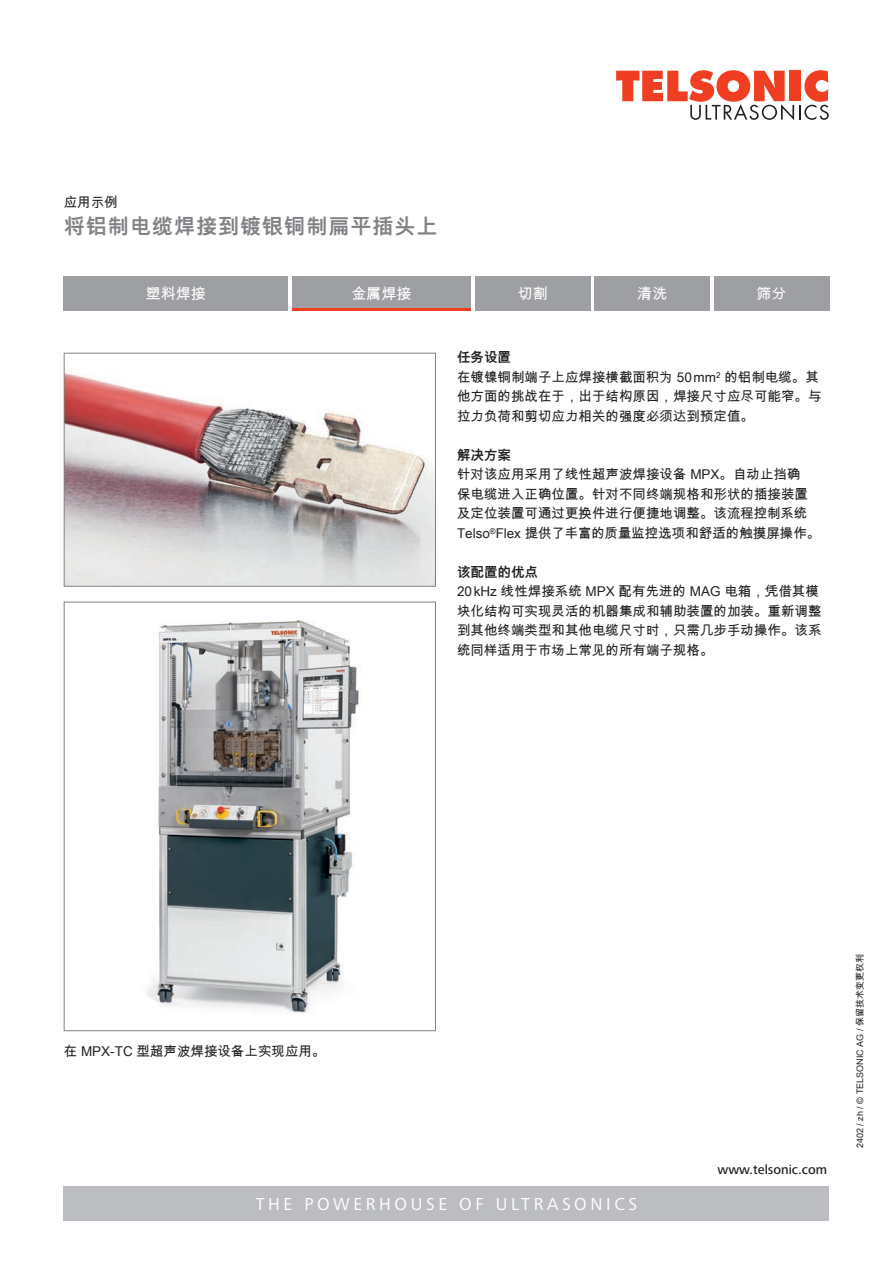
<style>
.page{position:relative;width:893px;height:1263px;background:#fff}
.page>*{position:absolute;margin:0;border:0;box-sizing:border-box;transform-origin:0 0}
.Haupttitel_grau{font:700 21px "Arial Unicode MS";letter-spacing:.05em;color:#808285}
.t1{font:18px "Frutiger Next LTW1 G";letter-spacing:.2em;color:#fff}
.Portfoliotitel{font:15px "Arial Unicode MS";color:#fff}
.Lauftext_9_13pt{font:13.5px/19.5px "Arial Unicode MS";color:#231f20}
.t2{font:500 13.5px "Frutiger Next LTW1 G";color:#231f20}
.Lauftext_9_13pt__medium{font:700 13.5px "Arial Unicode MS";color:#231f20}
.Subtitel_schwarz{font:13.5px "Arial Unicode MS";color:#231f20}
.Version_6_7pt{font:9px "Arial Unicode MS";color:#231f20}
</style>
<div class="page">
<div style="left:64px;top:276px;width:224px;height:34px;background:#9d9fa2"></div>
<div style="left:292px;top:276px;width:179px;height:34px;background:#9d9fa2"></div>
<div style="left:475px;top:276px;width:115px;height:34px;background:#9d9fa2"></div>
<div style="left:595px;top:276px;width:115px;height:34px;background:#9d9fa2"></div>
<div style="left:714px;top:276px;width:115px;height:34px;background:#9d9fa2"></div>
<hr style="left:292px;top:308px;width:179px;height:2px;background:#ef3e22">
<svg style="left:616px;top:70px;width:213px;height:50px"></svg>
<div style="left:64px;top:1186px;width:765px;height:34px;background:#bcbdc0"></div>
<svg style="left:63px;top:352px;width:373px;height:235px"></svg>
<svg style="left:63px;top:601px;width:373px;height:430px"></svg>
<p class="Subtitel_schwarz" style="left:64px;top:192px;width:55px">应用示例</p>
<p class="Haupttitel_grau" style="left:64px;top:211px;width:375px">将铝制电缆焊接到镀银铜制扁平插头上</p>
<p class="Portfoliotitel" style="left:146px;top:283px;width:61px">塑料焊接</p>
<p class="Portfoliotitel" style="left:352px;top:283px;width:61px">金属焊接</p>
<p class="Portfoliotitel" style="left:518px;top:283px;width:31px">切割</p>
<p class="Portfoliotitel" style="left:637px;top:283px;width:31px">清洗</p>
<p class="Portfoliotitel" style="left:757px;top:283px;width:32px">筛分</p>
<p class="Lauftext_9_13pt__medium" style="left:457px;top:348px;width:55px">任务设置</p>
<p class="Lauftext_9_13pt" style="left:457px;top:367px;width:366px">在镀镍铜制端子上应焊接横截面积为 50mm<sup>2</sup> 的铝制电缆。其他方面的挑战在于，出于结构原因，焊接尺寸应尽可能窄。与拉力负荷和剪切应力相关的强度必须达到预定值。</p>
<p class="Lauftext_9_13pt__medium" style="left:457px;top:445px;width:55px">解决方案</p>
<p class="Lauftext_9_13pt" style="left:457px;top:465px;width:365px">针对该应用采用了线性超声波焊接设备 MPX。自动止挡确<br>保电缆进入正确位置。针对不同终端规格和形状的插接装置及定位装置可通过更换件进行便捷地调整。该流程控制系统<br>Telso<sup>®</sup>Flex 提供了丰富的质量监控选项和舒适的触摸屏操作。</p>
<p class="Lauftext_9_13pt__medium" style="left:457px;top:562px;width:82px">该配置的优点</p>
<p class="Lauftext_9_13pt" style="left:457px;top:582px;width:366px">20kHz 线性焊接系统 MPX 配有先进的 MAG 电箱，凭借其模块化结构可实现灵活的机器集成和辅助装置的加装。重新调整到其他终端类型和其他电缆尺寸时，只需几步手动操作。该系统同样适用于市场上常见的所有端子规格。</p>
<p class="Lauftext_9_13pt" style="left:64px;top:1041px;width:263px">在 MPX-TC 型超声波焊接设备上实现应用。</p>
<h2 class="t1" style="left:256px;top:1194px;width:383px">THE POWERHOUSE OF ULTRASONICS</h2>
<p class="t2" style="left:717px;top:1161px;width:111px">www.telsonic.com</p>
<p class="Version_6_7pt" style="left:853px;top:1148px;width:195px;rotate:-90deg">2402 / zh / © TELSONIC AG / 保留技术变更权利</p>
</div>
